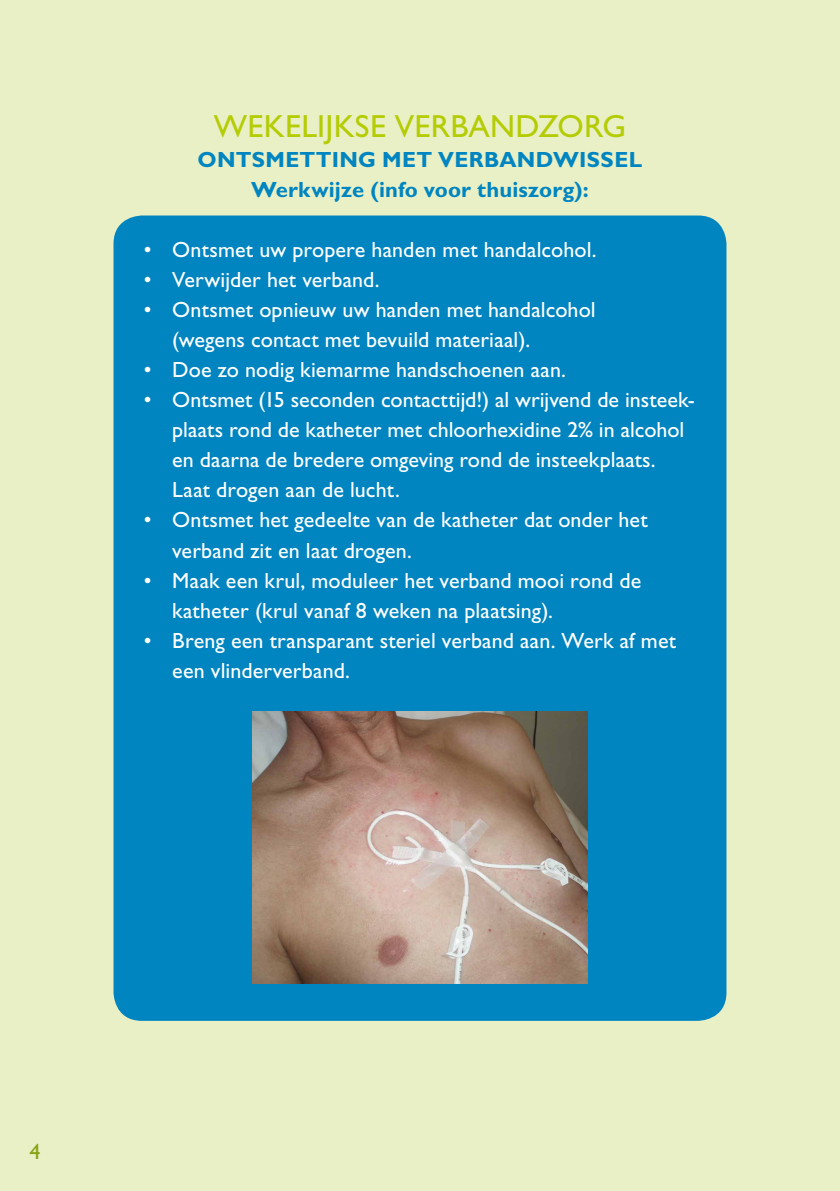
<style>
.page{position:relative;width:840px;height:1191px;background:#fff}
.page>*{position:absolute;margin:0;border:0;box-sizing:border-box;transform-origin:0 0}
.t1{font:32px "Gill Sans Std";letter-spacing:.005em;color:#b4cc04}
.t2{font:22px/30px "Gill Sans Std";letter-spacing:.005em;color:#fff}
.t3{font:700 22px/30px "Gill Sans Std";letter-spacing:.01em;color:#0085c0;text-align:center}
.t4{font:22px "Gill Sans Std";color:#86a315}
</style>
<div class="page">
<div style="left:0;top:0;width:839px;height:1191px;background:#eaf0c6"></div>
<div style="left:113px;top:215px;width:613px;height:805px;background:#0085c0;border-radius:28px"></div>
<img style="left:252px;top:711px;width:335px;height:273px">
<h1 class="t1" style="left:214px;top:108px;width:413px">WEKELIJKSE VERBANDZORG</h1>
<p class="t3" style="left:197px;top:145px;width:446px">ONTSMETTING MET VERBANDWISSEL<br>Werkwijze (info voor thuiszorg):</p>
<p class="t2" style="left:144px;top:235px;width:454px">• Ontsmet uw propere handen met handalcohol.</p>
<p class="t2" style="left:144px;top:265px;width:237px">• Verwijder het verband.</p>
<p class="t2" style="left:172px;top:295px;width:425px;text-indent:-28px">• Ontsmet opnieuw uw handen met handalcohol (wegens contact met bevuild materiaal).</p>
<p class="t2" style="left:144px;top:355px;width:423px">• Doe zo nodig kiemarme handschoenen aan.</p>
<p class="t2" style="left:172px;top:385px;width:524px;text-indent:-28px">• Ontsmet (15 seconden contacttijd!) al wrijvend de insteek&shy;plaats rond de katheter met chloorhexidine 2% in alcohol en daarna de bredere omgeving rond de insteekplaats.<br>Laat drogen aan de lucht.</p>
<p class="t2" style="left:172px;top:505px;width:476px;text-indent:-28px">• Ontsmet het gedeelte van de katheter dat onder het verband zit en laat drogen.</p>
<p class="t2" style="left:172px;top:565px;width:470px;text-indent:-28px">• Maak een krul, moduleer het verband mooi rond de katheter (krul vanaf 8 weken na plaatsing).</p>
<p class="t2" style="left:172px;top:625px;width:505px;text-indent:-28px">• Breng een transparant steriel verband aan. Werk af met een vlinderverband.</p>
<p class="t4" style="left:29px;top:1138px;width:13px">4</p>
</div>
